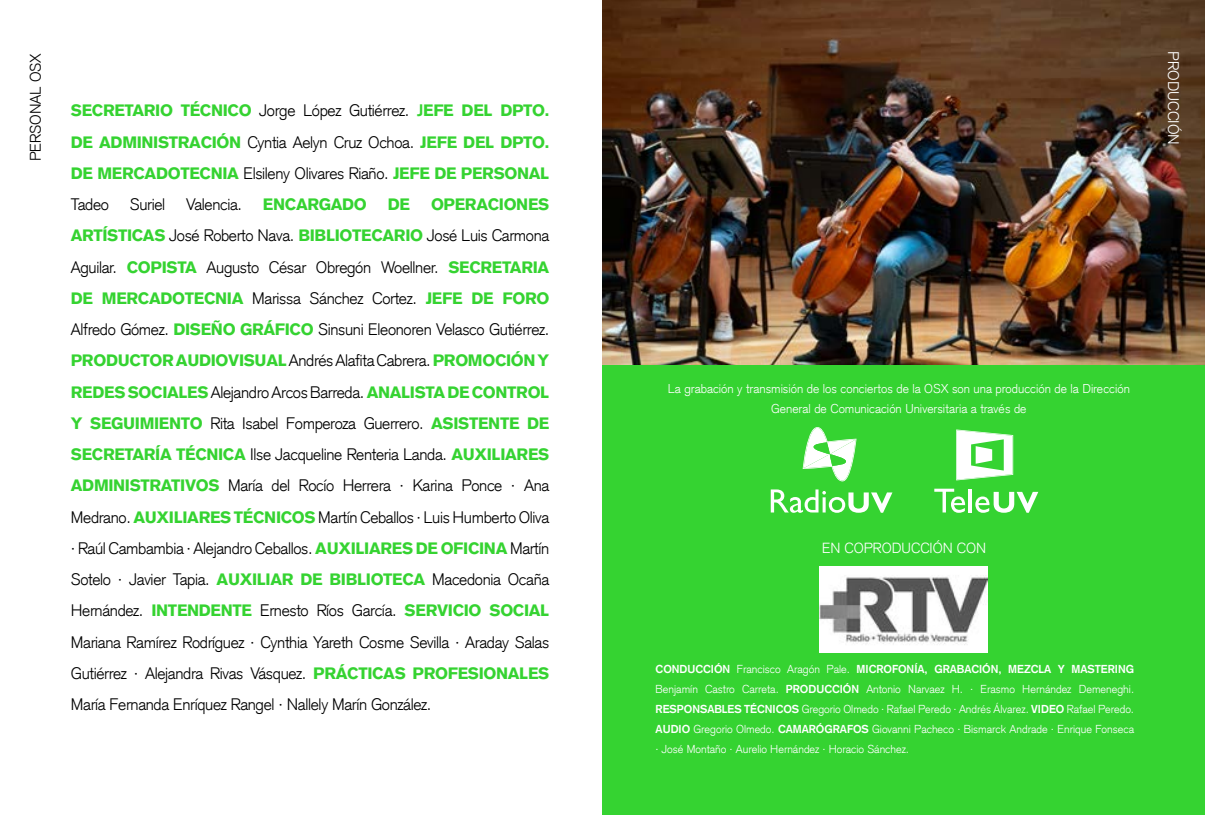
<style>
.page{position:relative;width:1205px;height:815px;background:#fff}
.page>*{position:absolute;margin:0;border:0;box-sizing:border-box;transform-origin:0 0}
.t1{font:300 16.25px/31.2px "Basic Commercial LT Com";letter-spacing:-.02em;color:#000;text-align:justify}
.t2{font:900 16.25px/31.2px "Basic Commercial LT Com";letter-spacing:-.02em;color:#35d331;text-align:justify}
.t3{font:300 15px "Basic Commercial LT Com";letter-spacing:-.005em;color:#000}
.t4{font:300 15px "Basic Commercial LT Com";color:#fff}
.t5{font:300 14.25px "Basic Commercial LT Com";color:#fff}
.t6{font:300 12.5px/20px "Basic Commercial LT Com";letter-spacing:.005em;color:#fff;text-align:center}
.t7{font:300 11.25px/20px "Basic Commercial LT Com";color:#fff;text-align:justify}
.s1{font-weight:300;color:#000}
.s2{font-weight:700}
.s3{font-weight:900;color:#35d331}
</style>
<div class="page">
<div style="left:602px;top:364px;width:603px;height:451px;background:#35d331"></div>
<img style="left:602px;top:0;width:603px;height:364px">
<img style="left:819px;top:567px;width:168px;height:85px">
<svg style="left:771px;top:489px;width:121px;height:24px"></svg>
<svg style="left:802px;top:427px;width:54px;height:54px"></svg>
<svg style="left:934px;top:489px;width:31px;height:24px"></svg>
<hr style="left:968px;top:489px;width:3px;height:23px;background:#fff">
<svg style="left:975px;top:492px;width:63px;height:21px"></svg>
<svg style="left:956px;top:429px;width:57px;height:51px"></svg>
<p class="t3" style="left:27px;top:161px;width:110px;rotate:-90deg">PERSONAL OSX</p>
<p class="t2" style="left:71px;top:95px;width:480px">SECRETARIO TÉCNICO <span class="s1">Jorge López Gutiérrez.</span> <span class="s2">J</span>EFE DEL DPTO.<br>DE ADMINISTRACIÓN <span class="s1">Cyntia Aelyn Cruz Ochoa.</span> JEFE DEL DPTO.<br>DE MERCADOTECNIA <span class="s1">Elsileny Olivares Riaño.</span> JEFE DE PERSONAL <span class="s1">Tadeo</span></p>
<p class="t1" style="left:71px;top:189px;width:480px;text-indent:360px"><span class="s3">OPERACIONES ARTÍSTICAS</span> José Roberto Nava. <span class="s3">BIBLIOTECARIO</span> José Luis Carmona Aguilar. <span class="s3">COPISTA</span> Augusto César Obregón Woellner. <span class="s3">SECRETARIA DE MERCADOTECNIA</span> Marissa Sánchez Cortez. <span class="s3">JEFE DE FORO </span>Alfredo Gómez. <span class="s3">DISEÑO GRÁFICO</span> Sinsuni Eleonoren Velasco Gutiérrez.<br><span class="s3">PRODUCTOR AUDIOVISUAL</span> Andrés Alafita Cabrera. <span class="s3">PROMOCIÓN Y REDES SOCIALES</span> Alejandro Arcos Barreda. <span class="s3">ANALISTA DE CONTROL Y SEGUIMIENTO</span> Rita Isabel Fomperoza Guerrero. <span class="s3">ASISTENTE DE SECRETARÍA TÉCNICA</span> Ilse Jacqueline Renteria Landa. <span class="s3">AUXILIARES ADMINISTRATIVOS</span> María del Rocío Herrera · Karina Ponce · Ana Medrano. <span class="s3">AUXILIARES TÉCNICOS</span> Martín Ceballos · Luis Humberto Oliva · Raúl Cambambia · Alejandro Ceballos. <span class="s3">AUXILIARES DE OFICINA</span> Martín Sotelo · Javier Tapia. <span class="s3">AUXILIAR DE BIBLIOTECA</span> Macedonia Ocaña Hernández. <span class="s3">INTENDENTE</span> Ernesto Ríos García. <span class="s3">SERVICIO SOCIAL </span>Mariana Ramírez Rodríguez · Cynthia Yareth Cosme Sevilla · Araday Salas Gutiérrez · Alejandra Rivas Vásquez. <span class="s3">PRÁCTICAS PROFESIONALES </span>María Fernanda Enríquez Rangel · Nallely Marín González.</p>
<p class="t1" style="left:130px;top:189px;width:37px">Suriel</p>
<p class="t1" style="left:186px;top:189px;width:57px">Valencia.</p>
<p class="t2" style="left:263px;top:189px;width:105px">ENCARGADO</p>
<p class="t2" style="left:388px;top:189px;width:24px">DE</p>
<p class="t4" style="left:1182px;top:51px;width:95px;rotate:90deg">PRODUCCIÓN</p>
<p class="t6" style="left:668px;top:379px;width:464px">La grabación y transmisión de los conciertos de la OSX son una producción de la Dirección<br>General de Comunicación Universitaria a través de</p>
<p class="t5" style="left:822px;top:540px;width:166px">EN COPRODUCCIÓN CON</p>
<p class="t7" style="left:656px;top:659px;width:480px"><span class="s2">CONDUCCIÓN</span> Francisco Aragón Pale. <span class="s2">MICROFONÍA, GRABACIÓN, MEZCLA Y MASTERING </span>Benjamín Castro Carreta. <span class="s2">PRODUCCIÓN</span> Antonio Narvaez H. · Erasmo Hernández Demeneghi.<br><span class="s2">RESPONSABLES TÉCNICOS</span> Gregorio Olmedo · Rafael Peredo · Andrés Álvarez. <span class="s2">VIDEO</span> Rafael Peredo.<br><span class="s2">AUDIO</span> Gregorio Olmedo. <span class="s2">CAMARÓGRAFOS</span> Giovanni Pacheco · Bismarck Andrade · Enrique Fonseca · José Montaño · Aurelio Hernández · Horacio Sánchez.</p>
</div>
